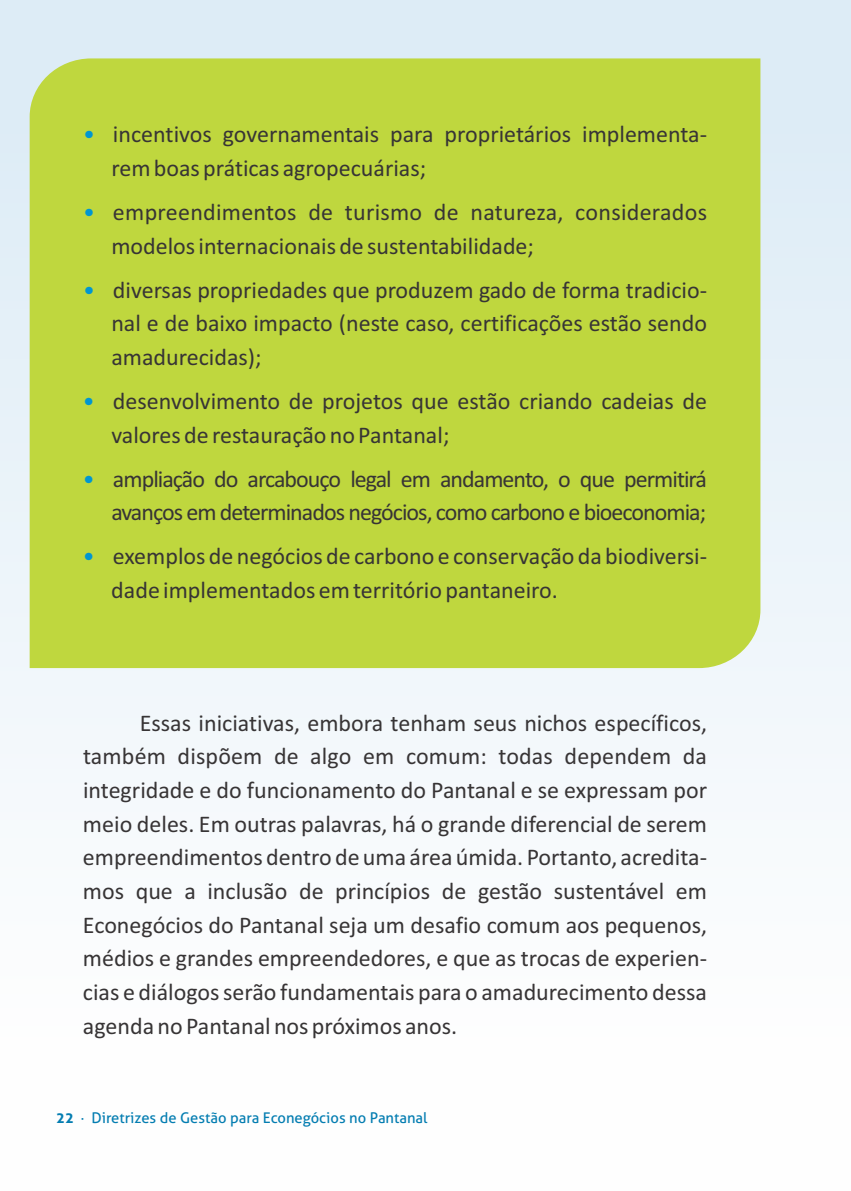
<style>
.page{position:relative;width:851px;height:1191px;background:#fff}
.page>*{position:absolute;margin:0;border:0;box-sizing:border-box;transform-origin:0 0}
.t1{font:24px/33.6px "Calibri";color:#373435}
.t2{font:24px/33.6px "Calibri";letter-spacing:-.04em;color:#373435;text-align:right}
.t3{font:14.8px "Aller";color:#047db1}
.s1{color:#0096d1}
.s2{font-weight:700}
</style>
<div class="page">
<div style="left:0;top:0;width:850px;height:1191px;background:linear-gradient(to bottom,#daeaf4,#fff)"></div>
<div style="left:30px;top:58px;width:730px;height:610px;background:#bfd73e"></div>
<p class="t1" style="left:111px;top:120px;width:597px;text-indent:-28px"><span class="s1">•</span> incentivos governamentais para proprietários implementa&shy;rem boas práticas agropecuárias;</p>
<p class="t1" style="left:111px;top:197px;width:597px;text-indent:-28px"><span class="s1">•</span> empreendimentos de turismo de natureza, considerados modelos internacionais de sustentabilidade;</p>
<p class="t1" style="left:111px;top:275px;width:597px;text-align:justify;text-indent:-28px"><span class="s1">•</span> diversas propriedades que produzem gado de forma tradicio&shy;nal e de baixo impacto (neste caso, certificações estão sendo amadurecidas);</p>
<p class="t1" style="left:111px;top:386px;width:597px;text-indent:-28px"><span class="s1">•</span> desenvolvimento de projetos que estão criando cadeias de valores de restauração no Pantanal;</p>
<p class="t2" style="left:83px;top:464px;width:625px"><span class="s1">•</span> ampliação do arcabouço legal em andamento, o que permitirá avanços em determinados negócios, como carbono e bioeconomia;</p>
<p class="t1" style="left:111px;top:541px;width:597px;text-indent:-28px"><span class="s1">•</span> exemplos de negócios de carbono e conservação da biodiversi&shy;dade implementados em território pantaneiro.</p>
<p class="t1" style="left:83px;top:707px;width:625px;text-align:justify;text-indent:57px">Essas iniciativas, embora tenham seus nichos específicos, também dispõem de algo em comum: todas dependem da integridade e do funcionamento do Pantanal e se expressam por meio deles. Em outras palavras, há o grande diferencial de serem empreendimentos dentro de uma área úmida. Portanto, acredita&shy;mos que a inclusão de princípios de gestão sustentável em Econegócios do Pantanal seja um desafio comum aos pequenos, médios e grandes empreendedores, e que as trocas de experien&shy;cias e diálogos serão fundamentais para o amadurecimento dessa agenda no Pantanal nos próximos anos.</p>
<p class="t3" style="left:56px;top:1111px;width:373px"><span class="s2">22</span> · Diretrizes de Gestão para Econegócios no Pantanal</p>
</div>
